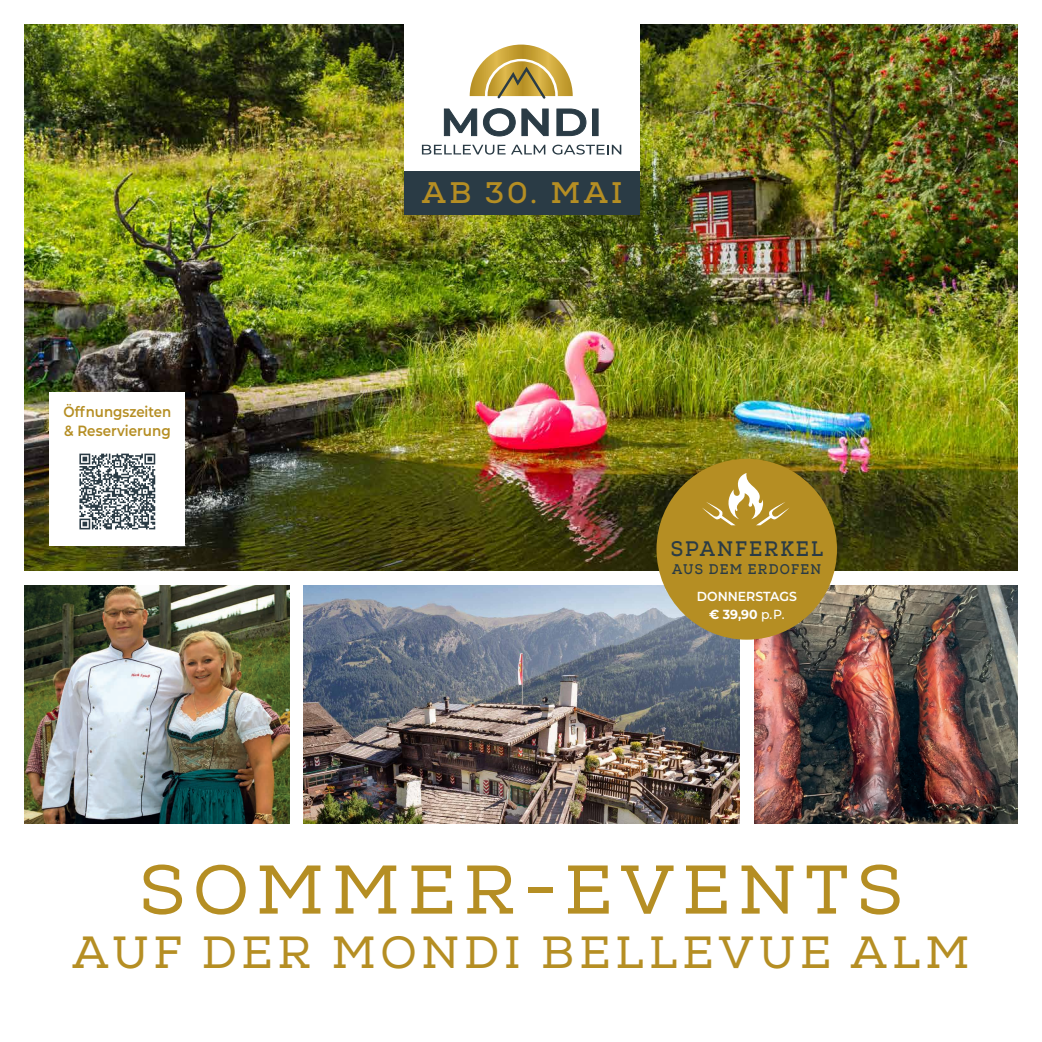
<style>
.page{position:relative;width:1042px;height:1042px;background:#fff}
.page>*{position:absolute;margin:0;border:0;box-sizing:border-box;transform-origin:0 0}
.t1{font:68.77px "Nexa Slab Regular FREE";letter-spacing:.115em;color:#b58e23}
.t2{font:44.98px "Nexa Slab Regular FREE";letter-spacing:.11em;color:#b58e23}
.t3{font:29.75px "Nexa Slab Bold FREE";letter-spacing:.115em;color:#b58e23}
.t4{font:21px "Nexa Slab Bold FREE";letter-spacing:.105em;color:#2a3b45;scale:.9 1}
.t5{font:600 14.88px "Montserrat";letter-spacing:.005em;color:#b58e23;scale:.9 1}
.t6{font:600 14.88px "Montserrat";letter-spacing:.005em;color:#b58e23;scale:.91 1}
.t7{font:14px "Nexa Slab Bold FREE";letter-spacing:.105em;color:#2a3b45;scale:.9 1}
.t8{font:600 13.12px "Montserrat";color:#fff;scale:.95 1}
.t9{font:700 13.12px "Montserrat";color:#fff;scale:.95 1}
.s1{font-weight:500}
</style>
<div class="page">
<img style="left:25px;top:25px;width:992px;height:545px">
<div style="left:50px;top:392px;width:135px;height:154px;background:#fff"></div>
<svg style="left:79px;top:453px;width:77px;height:77px"></svg>
<svg style="left:79px;top:454px;width:76px;height:75px"></svg>
<img style="left:25px;top:585px;width:264px;height:238px">
<img style="left:304px;top:585px;width:435px;height:238px">
<img style="left:754px;top:585px;width:263px;height:238px">
<div style="left:656px;top:459px;width:181px;height:181px;background:#b58e23;border-radius:50%"></div>
<svg style="left:702px;top:473px;width:87px;height:52px"></svg>
<div style="left:404px;top:12px;width:235px;height:159px;background:#fff"></div>
<div style="left:404px;top:171px;width:235px;height:44px;background:#2a3b45"></div>
<svg style="left:444px;top:108px;width:154px;height:28px"></svg>
<div style="left:592px;top:109px;width:6px;height:27px;background:#2a3b45"></div>
<svg style="left:470px;top:45px;width:103px;height:54px"></svg>
<svg style="left:422px;top:145px;width:83px;height:10px"></svg>
<svg style="left:511px;top:145px;width:34px;height:9px"></svg>
<svg style="left:552px;top:145px;width:69px;height:10px"></svg>
<p class="t5" style="left:64px;top:401px;width:121px">Öffnungszeiten</p>
<p class="t6" style="left:64px;top:420px;width:119px">&amp; Reservierung</p>
<p class="t3" style="left:422px;top:175px;width:202px">AB 30. MAI</p>
<p class="t4" style="left:671px;top:536px;width:171px">SPANFERKEL</p>
<p class="t7" style="left:672px;top:561px;width:167px">AUS DEM ERDOFEN</p>
<p class="t8" style="left:697px;top:587px;width:107px">DONNERSTAGS</p>
<p class="t9" style="left:709px;top:604px;width:81px">€ 39,90 <span class="s1">p.P.</span></p>
<p class="t1" style="left:139px;top:848px;width:764px">SOMMER-EVENTS</p>
<p class="t2" style="left:72px;top:925px;width:899px">AUF DER MONDI BELLEVUE ALM</p>
</div>
